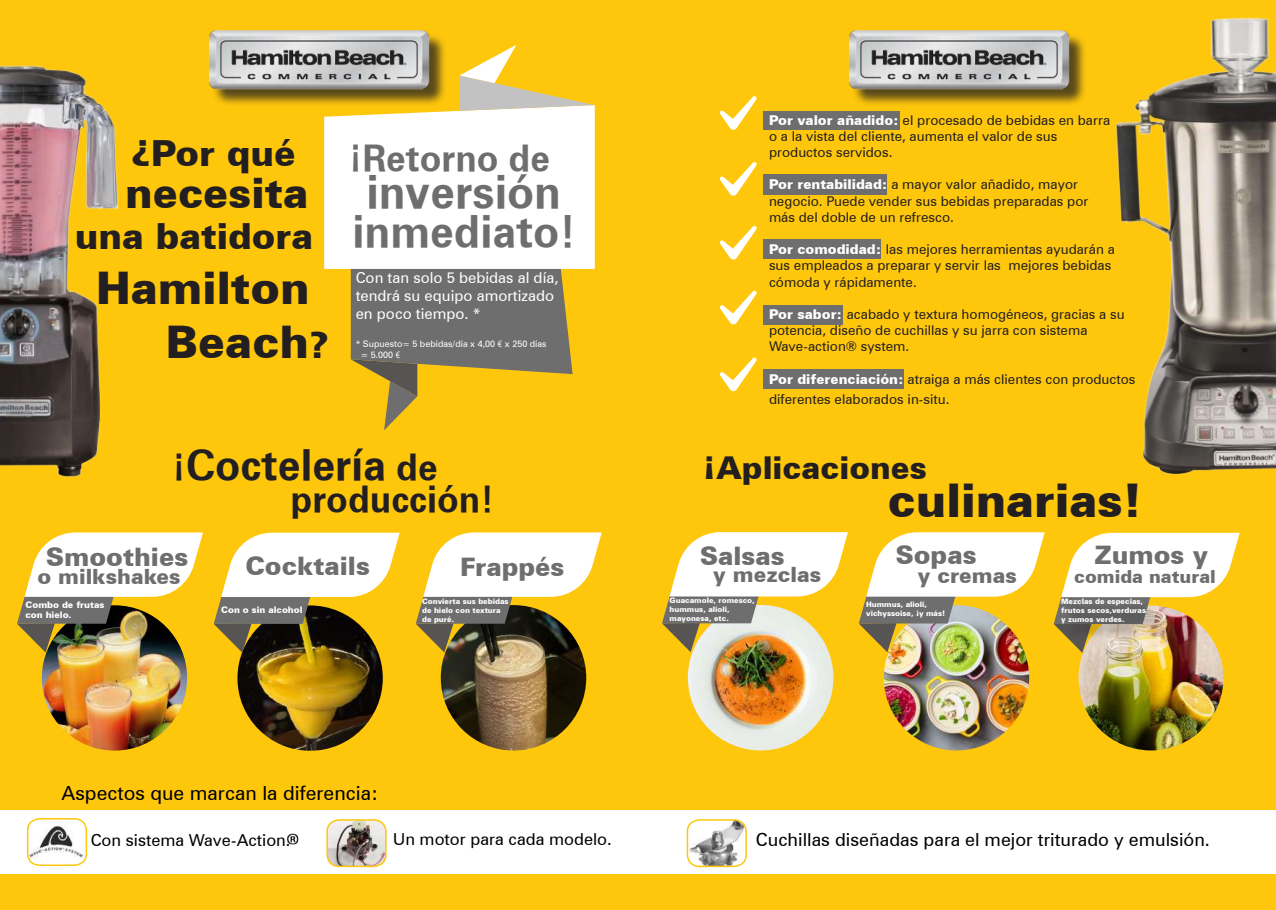
<style>
.page{position:relative;width:1276px;height:910px;background:#fec70c}
.page>*{position:absolute;margin:0;border:0;box-sizing:border-box;transform-origin:0 0}
.t1{font:900 46.5px "Zurich BT";color:#231f20}
.t2{font:900 45px/54px "Zurich BT";color:#231f20}
.t3{font:45px "Zurich Bold BT";color:#6e6e6e}
.t4{font:43.5px "Zurich Bold BT";color:#6e6e6e}
.t5{font:42px "Zurich Bold BT";color:#231f20}
.t6{font:900 42px "Zurich BT";color:#231f20}
.t7{font:900 36px "Zurich BT";color:#231f20}
.t8{font:36px "Zurich Bold BT";color:#231f20}
.t9{font:36px "Zurich Bold BT";color:#6e6e6e}
.t10{font:900 31.5px "Zurich BT";color:#231f20}
.t11{font:900 25.5px "Zurich BT";color:#6e6e6e}
.t12{font:900 21px "Zurich BT";color:#6e6e6e}
.t13{font:19.5px "Zurich BT";color:#000001}
.t14{font:18px "Zurich BT";color:#000}
.t15{font:900 18px "Zurich BT";color:#6e6e6e}
.t16{font:16.5px "Zurich BT";color:#000}
.t17{font:15px/18px "Zurich BT";color:#fff}
.t18{font:13.5px/16.2px "Zurich BT";color:#231f20}
.t19{font:9px/10.8px "Zurich BT";color:#fff}
.t20{font:900 9px/10.8px "Zurich BT";color:#fff}
.t21{font:900 7.5px/9px "Zurich BT";color:#fff}
.s1{font-size:36px}
.s2{font-family:"Khmer UI"}
.s3{font-weight:900;color:#fff}
</style>
<div class="page">
<div style="left:0;top:810px;width:1276px;height:64px;background:#fff"></div>
<svg style="left:324px;top:45px;width:271px;height:385px"></svg>
<img style="left:42px;top:605px;width:145px;height:146px;border-radius:73px">
<img style="left:688px;top:605px;width:145px;height:145px;border-radius:73px">
<img style="left:237px;top:605px;width:146px;height:146px;border-radius:73px">
<img style="left:1078px;top:606px;width:145px;height:144px;border-radius:72px">
<img style="left:884px;top:605px;width:145px;height:145px;border-radius:73px">
<img style="left:441px;top:605px;width:145px;height:145px;border-radius:73px">
<svg style="left:17px;top:532px;width:186px;height:120px"></svg>
<svg style="left:662px;top:532px;width:186px;height:120px"></svg>
<svg style="left:214px;top:533px;width:186px;height:120px"></svg>
<svg style="left:1053px;top:533px;width:186px;height:120px"></svg>
<img style="left:858px;top:532px;width:186px;height:120px">
<svg style="left:416px;top:532px;width:186px;height:120px"></svg>
<div style="left:1064px;top:601px;width:99px;height:40px;background:#231f20;opacity:.75"></div>
<div style="left:212px;top:33px;width:235px;height:74px;background:#231f20;opacity:.75"></div>
<img style="left:209px;top:30px;width:228px;height:69px">
<img style="left:0;top:65px;width:119px;height:412px">
<div style="left:763px;top:112px;width:137px;height:18px;background:#6e6e6e"></div>
<div style="left:763px;top:369px;width:141px;height:19px;background:#6e6e6e"></div>
<div style="left:763px;top:174px;width:124px;height:21px;background:#6e6e6e"></div>
<div style="left:763px;top:239px;width:118px;height:19px;background:#6e6e6e"></div>
<div style="left:763px;top:305px;width:80px;height:19px;background:#6e6e6e"></div>
<svg style="left:719px;top:357px;width:38px;height:35px"></svg>
<svg style="left:719px;top:290px;width:38px;height:35px"></svg>
<svg style="left:720px;top:226px;width:37px;height:34px"></svg>
<svg style="left:720px;top:162px;width:37px;height:34px"></svg>
<svg style="left:719px;top:96px;width:38px;height:34px"></svg>
<div style="left:852px;top:33px;width:234px;height:74px;background:#231f20;opacity:.75"></div>
<img style="left:849px;top:30px;width:228px;height:69px">
<img style="left:1115px;top:17px;width:161px;height:458px">
<img style="left:28px;top:819px;width:57px;height:46px">
<div style="left:27px;top:818px;width:60px;height:48px;border:2px solid #fec70c;border-radius:12px"></div>
<img style="left:328px;top:821px;width:57px;height:44px">
<div style="left:326px;top:819px;width:61px;height:48px;border:2px solid #fec70c;border-radius:12px"></div>
<img style="left:689px;top:821px;width:57px;height:45px">
<div style="left:686px;top:819px;width:61px;height:48px;border:2px solid #fec70c;border-radius:12px"></div>
<img style="left:287px;top:833px;width:12px;height:12px">
<h3 class="t7" style="left:131px;top:131px;width:166px">¿Por qué</h3>
<h3 class="t6" style="left:125px;top:167px;width:185px">necesita</h3>
<h3 class="t7" style="left:75px;top:214px;width:240px">una batidora</h3>
<h2 class="t2" style="left:166px;top:260px;width:164px;text-indent:-70px">Hamilton<br>Beach<span class="s1">?</span></h2>
<h3 class="t9" style="left:349px;top:136px;width:203px">¡Retorno de</h3>
<h2 class="t3" style="left:366px;top:164px;width:196px">inversión</h2>
<h3 class="t4" style="left:352px;top:205px;width:225px">inmediato!</h3>
<p class="t17" style="left:356px;top:268px;width:204px">Con tan solo 5 bebidas al día, tendrá su equipo amortizado en poco tiempo. *</p>
<p class="t19" style="left:361px;top:339px;width:187px;text-indent:-5px">* Supuesto= 5 bebidas/día x 4,00 <span class="s2">€</span> x 250 días = 5.000 <span class="s2">€</span></p>
<h3 class="t5" style="left:172px;top:440px;width:267px"><span class="s1">¡</span>Coctelería <span class="s1">de</span></h3>
<h3 class="t8" style="left:290px;top:477px;width:205px">producción!</h3>
<p class="t18" style="left:769px;top:112px;width:343px"><span class="s3">Por valor añadido:</span> el procesado de bebidas en barra o a la vista del cliente, aumenta el valor de sus productos servidos.</p>
<p class="t18" style="left:769px;top:176px;width:321px"><span class="s3">Por rentabilidad:</span> a mayor valor añadido, mayor negocio. Puede vender sus bebidas preparadas por más del doble de un refresco.</p>
<p class="t18" style="left:769px;top:241px;width:347px"><span class="s3">Por comodidad:</span> las mejores herramientas ayudarán a sus empleados a preparar y servir las mejores bebidas cómoda y rápidamente.</p>
<p class="t18" style="left:769px;top:306px;width:357px"><span class="s3">Por sabor:</span> acabado y textura homogéneos, gracias a su potencia, diseño de cuchillas y su jarra con sistema<br>Wave-action® system.</p>
<p class="t18" style="left:769px;top:369px;width:368px;line-height:19.8px"><span class="s3">Por diferenciación:</span> atraiga a más clientes con productos diferentes elaborados in-situ.</p>
<h3 class="t10" style="left:703px;top:449px;width:226px">¡Aplicaciones</h3>
<h1 class="t1" style="left:888px;top:472px;width:256px">culinarias!</h1>
<h3 class="t11" style="left:895px;top:540px;width:82px">Sopas</h3>
<h3 class="t11" style="left:1095px;top:539px;width:115px">Zumos y</h3>
<h3 class="t11" style="left:700px;top:540px;width:86px">Salsas</h3>
<h3 class="t11" style="left:46px;top:541px;width:144px">Smoothies</h3>
<h3 class="t12" style="left:38px;top:564px;width:145px">o milkshakes</h3>
<h3 class="t12" style="left:713px;top:562px;width:109px">y mezclas</h3>
<h3 class="t12" style="left:918px;top:562px;width:101px">y cremas</h3>
<h3 class="t15" style="left:1074px;top:566px;width:143px">comida natural</h3>
<h3 class="t11" style="left:460px;top:551px;width:106px">Frappés</h3>
<h3 class="t11" style="left:245px;top:551px;width:126px">Cocktails</h3>
<p class="t21" style="left:669px;top:596px;width:87px">Guacamole, romesco, hummus, alioli, mayonesa, etc.</p>
<p class="t21" style="left:866px;top:600px;width:81px">Hummus, alioli, vichyssoise, ¡y más!</p>
<p class="t20" style="left:26px;top:599px;width:80px">Combo de frutas con hielo.</p>
<p class="t20" style="left:221px;top:604px;width:83px">Con o sin alcohol</p>
<p class="t21" style="left:1061px;top:596px;width:87px">Mezclas de especias, frutos secos,verduras y zumos verdes.</p>
<p class="t21" style="left:422px;top:597px;width:88px">Convierta sus bebidas de hielo con textura de puré.</p>
<h3 class="t13" style="left:61px;top:781px;width:318px">Aspectos que marcan la diferencia:</h3>
<p class="t16" style="left:91px;top:830px;width:201px">Con sistema Wave-Action.</p>
<p class="t16" style="left:393px;top:829px;width:220px">Un motor para cada modelo.</p>
<h3 class="t14" style="left:756px;top:828px;width:455px">Cuchillas diseñadas para el mejor triturado y emulsión.</h3>
</div>
